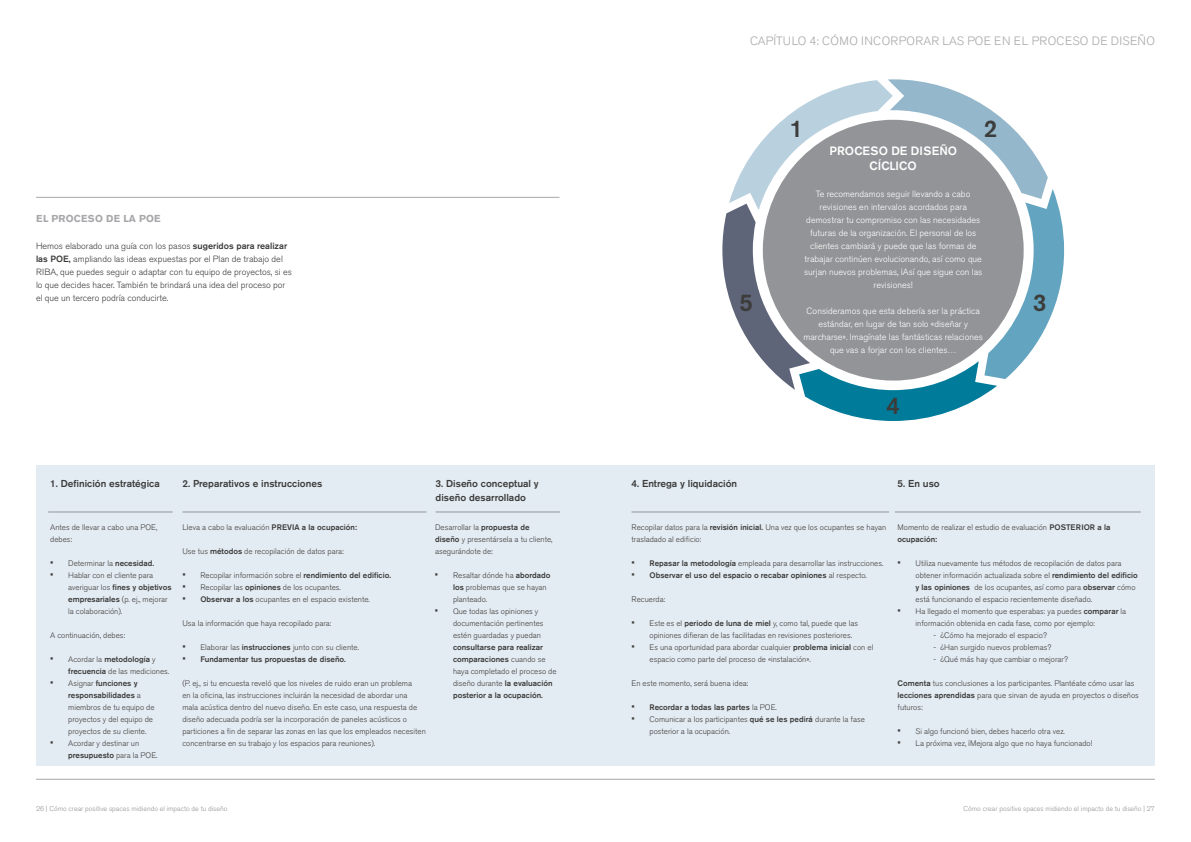
<style>
.page{position:relative;width:1191px;height:842px;background:#fff}
.page>*{position:absolute;margin:0;border:0;box-sizing:border-box;transform-origin:0 0}
.t1{font:500 24px "Akzidenz Grotesk Pro";color:#3c3c3b}
.t2{font:300 12px "Akzidenz Grotesk Pro";letter-spacing:.03em;color:#a8a7aa}
.t3{font:500 12px/14.4px "Akzidenz Grotesk Pro";color:#fff;text-align:center}
.t4{font:500 10px/14px "Akzidenz Grotesk Pro";color:#3c3c3b}
.t5{font:700 10px "Akzidenz Grotesk Pro";letter-spacing:.03em;color:#a8a7aa}
.t6{font:300 9px/13px "Akzidenz Grotesk Pro";color:#fff;text-align:center}
.t7{font:300 9px/13px "Akzidenz Grotesk Pro";color:#3c3c3b}
.t8{font:300 8px/12px "Akzidenz Grotesk Pro";color:#3c3c3b}
.t9{font:500 8px/12px "Akzidenz Grotesk Pro";color:#3c3c3b}
.t10{font:300 7px "Akzidenz Grotesk Pro";color:#939497}
.s1{font-weight:500}
.s2{font-size:10px}
.s3{font-weight:300;font-size:10px}
.s4{font-weight:300}
</style>
<div class="page">
<div style="left:36px;top:465px;width:1119px;height:300px;background:#e4ecf3"></div>
<hr style="left:48px;top:511px;width:125px;height:1px;background:#939497">
<hr style="left:182px;top:511px;width:244px;height:1px;background:#939497">
<hr style="left:435px;top:511px;width:125px;height:1px;background:#939497">
<hr style="left:631px;top:511px;width:258px;height:1px;background:#939497">
<hr style="left:894px;top:511px;width:246px;height:1px;background:#939497">
<hr style="left:36px;top:779px;width:1119px;height:1px;background:#a8a7aa">
<svg style="left:722px;top:79px;width:342px;height:342px"></svg>
<div style="left:763px;top:120px;width:260px;height:261px;background:#939497;border-radius:50%"></div>
<hr style="left:36px;top:197px;width:523px;height:1px;background:#a8a7aa">
<h2 class="t2" style="left:750px;top:33px;width:406px">CAPÍTULO 4: CÓMO INCORPORAR LAS POE EN EL PROCESO DE DISEÑO</h2>
<p class="t5" style="left:36px;top:212px;width:126px">EL PROCESO DE LA POE</p>
<p class="t7" style="left:36px;top:239px;width:257px">Hemos elaborado una guía con los pasos <span class="s1">sugeridos para realizar las POE,</span> ampliando las ideas expuestas por el Plan de trabajo del RIBA, que puedes seguir o adaptar con tu equipo de proyectos, si es lo que decides hacer. También te brindará una idea del proceso por el que un tercero podría conducirte.</p>
<h1 class="t1" style="left:739px;top:287px;width:15px">5</h1>
<h1 class="t1" style="left:790px;top:113px;width:15px">1</h1>
<h1 class="t1" style="left:983px;top:113px;width:15px">2</h1>
<h2 class="t3" style="left:829px;top:144px;width:129px">PROCESO DE DISEÑO<br>CÍCLICO</h2>
<p class="t6" style="left:804px;top:188px;width:180px">Te recomendamos seguir llevando a cabo revisiones en intervalos acordados para demostrar tu compromiso con las necesidades futuras de la organización. El personal de los clientes cambiará y puede que las formas de trabajar continúen evolucionando, así como que surjan nuevos problemas, ¡Así que sigue con las revisiones!</p>
<p class="t6" style="left:803px;top:305px;width:181px">Consideramos que esta debería ser la práctica estándar, en lugar de tan solo «diseñar y marcharse». Imagínate las fantásticas relaciones que vas a forjar con los clientes…</p>
<h1 class="t1" style="left:886px;top:390px;width:15px">4</h1>
<h1 class="t1" style="left:1033px;top:287px;width:15px">3</h1>
<p class="t4" style="left:50px;top:476px;width:111px">1. Definición estratégica</p>
<p class="t4" style="left:182px;top:476px;width:141px">2. Preparativos e instrucciones</p>
<p class="t4" style="left:435px;top:476px;width:105px">3. Diseño conceptual y diseño desarrollado</p>
<p class="t4" style="left:631px;top:476px;width:107px">4. Entrega y liquidación</p>
<p class="t4" style="left:897px;top:476px;width:44px">5. En uso</p>
<p class="t8" style="left:50px;top:521px;width:109px">Antes de llevar a cabo una POE, debes:</p>
<p class="t8" style="left:50px;top:557px;width:106px"><span class="s2">•</span> Determinar la <span class="s1">necesidad.</span></p>
<p class="t8" style="left:68px;top:569px;width:105px;text-indent:-18px"><span class="s2">•</span> Hablar con el cliente para averiguar los <span class="s1">fines y objetivos empresariales</span> (p. ej., mejorar la colaboración).</p>
<p class="t8" style="left:50px;top:629px;width:76px">A continuación, debes:</p>
<p class="t8" style="left:68px;top:653px;width:102px;text-indent:-18px"><span class="s2">•</span> Acordar la <span class="s1">metodología</span> y <span class="s1">frecuencia</span> de las mediciones.</p>
<p class="t8" style="left:68px;top:677px;width:88px;text-indent:-18px"><span class="s2">•</span> Asignar <span class="s1">funciones y responsabilidades</span> a miembros de tu equipo de proyectos y del equipo de proyectos de su cliente.</p>
<p class="t8" style="left:68px;top:737px;width:91px;text-indent:-18px"><span class="s2">•</span> Acordar y destinar un <span class="s1">presupuesto</span> para la POE.</p>
<p class="t8" style="left:897px;top:521px;width:214px">Momento de realizar el estudio de evaluación <span class="s1">POSTERIOR a la ocupación:</span></p>
<p class="t8" style="left:915px;top:557px;width:224px;text-indent:-18px"><span class="s2">•</span> Utiliza nuevamente tus métodos de recopilación de datos para obtener información actualizada sobre el <span class="s1">rendimiento del edificio y las opiniones</span> de los ocupantes, así como para <span class="s1">observar</span> cómo está funcionando el espacio recientemente diseñado.</p>
<p class="t8" style="left:915px;top:605px;width:212px;text-indent:-18px"><span class="s2">•</span> Ha llegado el momento que esperabas: ya puedes <span class="s1">comparar</span> la información obtenida en cada fase, como por ejemplo:</p>
<p class="t8" style="left:933px;top:629px;width:115px">- ¿Cómo ha mejorado el espacio?</p>
<p class="t8" style="left:933px;top:641px;width:119px">- ¿Han surgido nuevos problemas?</p>
<p class="t8" style="left:933px;top:653px;width:136px">- ¿Qué más hay que cambiar o mejorar?</p>
<p class="t8" style="left:897px;top:677px;width:243px"><span class="s1">Comenta</span> tus conclusiones a los participantes. Plantéate cómo usar las <span class="s1">lecciones aprendidas</span> para que sirvan de ayuda en proyectos o diseños futuros:</p>
<p class="t8" style="left:897px;top:725px;width:169px"><span class="s2">•</span> Si algo funcionó bien, debes hacerlo otra vez.</p>
<p class="t8" style="left:897px;top:737px;width:196px"><span class="s2">•</span> La próxima vez, ¡Mejora algo que no haya funcionado!</p>
<p class="t8" style="left:182px;top:521px;width:176px">Lleva a cabo la evaluación <span class="s1">PREVIA a la ocupación:</span></p>
<p class="t8" style="left:182px;top:545px;width:163px">Use tus <span class="s1">métodos</span> de recopilación de datos para:</p>
<p class="t8" style="left:182px;top:569px;width:210px"><span class="s2">•</span> Recopilar información sobre el <span class="s1">rendimiento del edificio.</span></p>
<p class="t8" style="left:182px;top:581px;width:160px"><span class="s2">•</span> Recopilar las <span class="s1">opiniones</span> de los ocupantes.</p>
<p class="t8" style="left:182px;top:593px;width:189px"><span class="s2">•</span> <span class="s1">Observar a los</span> ocupantes en el espacio existente.</p>
<p class="t8" style="left:182px;top:617px;width:151px">Usa la información que haya recopilado para:</p>
<p class="t8" style="left:182px;top:641px;width:178px"><span class="s2">•</span> Elaborar las <span class="s1">instrucciones</span> junto con su cliente.</p>
<p class="t9" style="left:182px;top:653px;width:165px"><span class="s3">•</span> Fundamentar tus propuestas de diseño.</p>
<p class="t8" style="left:182px;top:677px;width:245px">(P. ej., si tu encuesta reveló que los niveles de ruido eran un problema<br>en la oficina, las instrucciones incluirán la necesidad de abordar una<br>mala acústica dentro del nuevo diseño. En este caso, una respuesta de diseño adecuada podría ser la incorporación de paneles acústicos o particiones a fin de separar las zonas en las que los empleados necesiten concentrarse en su trabajo y los espacios para reuniones).</p>
<p class="t8" style="left:435px;top:521px;width:119px">Desarrollar la <span class="s1">propuesta de diseño</span> y presentársela a tu cliente, asegurándote de:</p>
<p class="t8" style="left:453px;top:569px;width:99px;text-indent:-18px"><span class="s2">•</span> Resaltar dónde ha <span class="s1">abordado los</span> problemas que se hayan planteado.</p>
<p class="t8" style="left:453px;top:605px;width:92px;text-indent:-18px"><span class="s2">•</span> Que todas las opiniones y documentación pertinentes estén guardadas y puedan</p>
<p class="t9" style="left:453px;top:641px;width:105px">consultarse para realizar comparaciones <span class="s4">cuando se haya completado el proceso de diseño durante</span> la evaluación posterior a la ocupación.</p>
<p class="t8" style="left:631px;top:521px;width:256px">Recopilar datos para la <span class="s1">revisión inicial.</span> Una vez que los ocupantes se hayan trasladado al edificio:</p>
<p class="t8" style="left:631px;top:557px;width:253px"><span class="s2">•</span> <span class="s1">Repasar la metodología</span> empleada para desarrollar las instrucciones.</p>
<p class="t9" style="left:631px;top:569px;width:237px"><span class="s3">•</span> Observar el uso del espacio o recabar opiniones <span class="s4">al respecto.</span></p>
<p class="t8" style="left:631px;top:593px;width:35px">Recuerda:</p>
<p class="t8" style="left:649px;top:617px;width:210px;text-indent:-18px"><span class="s2">•</span> Este es el <span class="s1">periodo de luna de miel</span> y, como tal, puede que las opiniones difieran de las facilitadas en revisiones posteriores.</p>
<p class="t8" style="left:649px;top:641px;width:225px;text-indent:-18px"><span class="s2">•</span> Es una oportunidad para abordar cualquier <span class="s1">problema inicial</span> con el espacio como parte del proceso de «instalación».</p>
<p class="t8" style="left:631px;top:677px;width:119px">En este momento, será buena idea:</p>
<p class="t9" style="left:631px;top:701px;width:147px"><span class="s3">•</span> Recordar a todas las partes <span class="s4">la POE.</span></p>
<p class="t8" style="left:649px;top:713px;width:217px;text-indent:-18px"><span class="s2">•</span> Comunicar a los participantes <span class="s1">qué se les pedirá</span> durante la fase posterior a la ocupación.</p>
<p class="t10" style="left:36px;top:804px;width:193px">26 | Cómo crear positive spaces midiendo el impacto de tu diseño</p>
<p class="t10" style="left:963px;top:804px;width:193px">Cómo crear positive spaces midiendo el impacto de tu diseño | 27</p>
</div>
